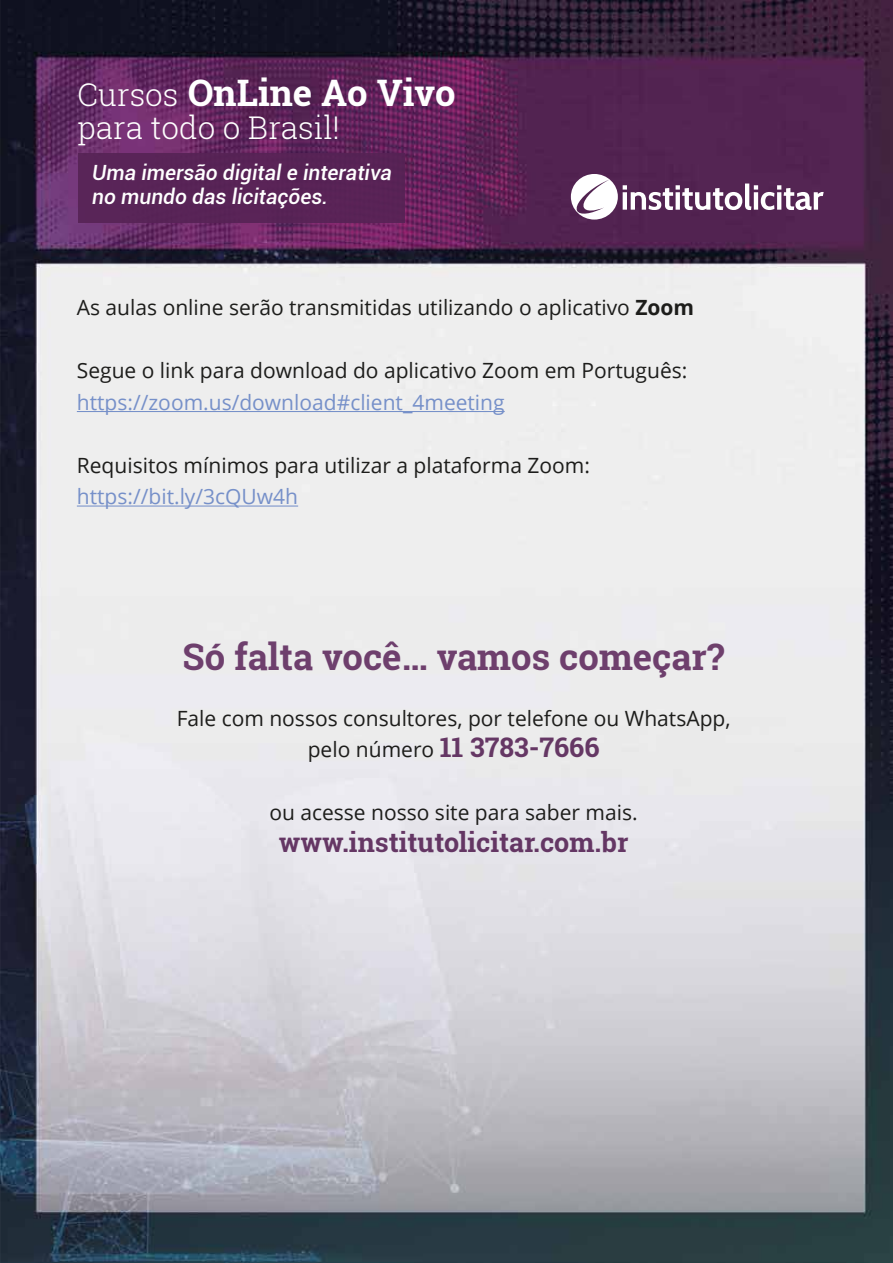
<style>
.page{position:relative;width:893px;height:1263px;background:#fff}
.page>*{position:absolute;margin:0;border:0;box-sizing:border-box;transform-origin:0 0}
.t1{font:700 36.45px "Roboto Slab";color:#6e3f6d}
.t2{font:700 36.45px "Roboto Slab";color:#fff}
.t3{font:300 31.35px "Roboto Slab";color:#fff}
.t4{font:700 27px "Roboto Slab";color:rgb(86 35 85/.9)}
.t5{font:21px "Open Sans";color:#1d1d1b}
.t6{font:21px "Open Sans";color:#7690c9}
.t7{font:italic 500 21px/24px "Roboto";color:#fff}
.s1{font-weight:300;font-size:31.35px}
.s2{font-weight:700}
.s3{font-family:"Open Sans";font-weight:400;font-size:21px;color:#1d1d1b}
</style>
<div class="page">
<img style="left:0;top:0;width:893px;height:1263px">
<div style="left:78px;top:153px;width:326px;height:69px;background:#562355"></div>
<svg style="left:571px;top:174px;width:253px;height:46px"></svg>
<hr style="left:77px;top:411px;width:428px;height:1px;background:#7690c9">
<hr style="left:77px;top:505px;width:221px;height:2px;background:#7690c9">
<h1 class="t2" style="left:78px;top:68px;width:379px"><span class="s1">Cursos</span> OnLine Ao Vivo</h1>
<h2 class="t3" style="left:78px;top:106px;width:264px">para todo o Brasil!</h2>
<p class="t7" style="left:92px;top:160px;width:301px">Uma imersão digital e interativa no mundo das licitações.</p>
<p class="t5" style="left:77px;top:293px;width:619px">As aulas online serão transmitidas utilizando o aplicativo <span class="s2">Zoom</span></p>
<p class="t5" style="left:77px;top:356px;width:612px">Segue o link para download do aplicativo Zoom em Português:</p>
<p class="t6" style="left:77px;top:388px;width:429px">https://zoom.us/download#client_4meeting</p>
<p class="t5" style="left:77px;top:451px;width:515px">Requisitos mínimos para utilizar a plataforma Zoom:</p>
<p class="t6" style="left:77px;top:482px;width:223px">https://bit.ly/3cQUw4h</p>
<h1 class="t1" style="left:183px;top:632px;width:543px">Só falta você… vamos começar?</h1>
<p class="t5" style="left:177px;top:704px;width:555px">Fale com nossos consultores, por telefone ou WhatsApp,</p>
<p class="t4" style="left:308px;top:729px;width:293px"><span class="s3">pelo número</span> 11 3783-7666</p>
<p class="t5" style="left:269px;top:798px;width:370px">ou acesse nosso site para saber mais.</p>
<p class="t4" style="left:279px;top:824px;width:351px">www.institutolicitar.com.br</p>
</div>
